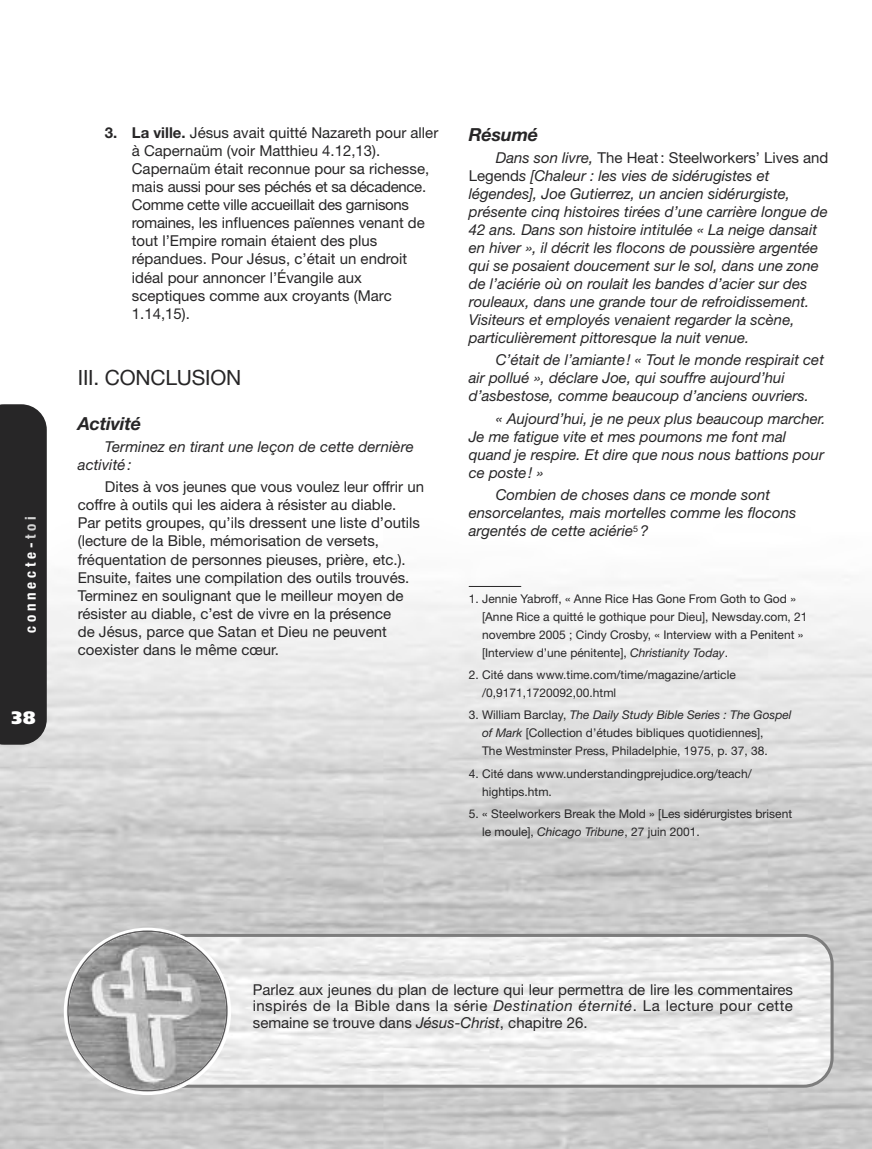
<style>
.page{position:relative;width:872px;height:1149px;background:#fff}
.page>*{position:absolute;margin:0;border:0;box-sizing:border-box;transform-origin:0 0}
.t1{font:21px "Helvetica Neue LT Std";letter-spacing:-.01em;color:#272627}
.t2{font:italic 700 18px "Helvetica Neue LT Std";letter-spacing:-.01em;color:#272627}
.t3{font:900 18px "Frutiger";color:#fff}
.t4{font:15px/18px "Helvetica Neue LT Std";color:#272627}
.t5{font:italic 15px/18px "Helvetica Neue LT Std";color:#272627}
.t6{font:700 condensed 15px "Helvetica Neue";letter-spacing:.25em;color:#fff}
.t7{font:12px/18px "Helvetica Neue LT Std";color:#272627}
.s1{color:#d4d4d4}
.s2{font-weight:700}
.s3{font-style:normal}
.s4{font-style:italic}
</style>
<div class="page">
<img style="left:0;top:579px;width:872px;height:569px">
<div style="left:0;top:404px;width:47px;height:340px;background:#272627"></div>
<svg style="left:231px;top:933px;width:602px;height:154px"></svg>
<svg style="left:64px;top:927px;width:167px;height:167px"></svg>
<img style="left:69px;top:931px;width:157px;height:158px">
<hr style="left:469px;top:586px;width:52px;height:1px;background:#272627">
<p class="t6" style="left:21px;top:632px;width:118px;rotate:-90deg">connecte-<span class="s1">toi</span></p>
<p class="t3" style="left:11px;top:710px;width:25px">38</p>
<p class="t4" style="left:132px;top:125px;width:308px;text-indent:-27px"><span class="s2">3. La ville.</span> Jésus avait quitté Nazareth pour aller à Capernaüm (voir Matthieu 4.12,13).<br>Capernaüm était reconnue pour sa richesse, mais aussi pour ses péchés et sa décadence.<br>Comme cette ville accueillait des garnisons romaines, les influences païennes venant de tout l’Empire romain étaient des plus répandues. Pour Jésus, c’était un endroit idéal pour annoncer l’Évangile aux sceptiques comme aux croyants (Marc 1.14,15).</p>
<h1 class="t1" style="left:78px;top:370px;width:165px">III. CONCLUSION</h1>
<p class="t2" style="left:78px;top:417px;width:65px">Activité</p>
<p class="t5" style="left:78px;top:439px;width:337px;text-indent:27px">Terminez en tirant une leçon de cette dernière activité :</p>
<p class="t4" style="left:78px;top:479px;width:348px;text-indent:27px">Dites à vos jeunes que vous voulez leur offrir un coffre à outils qui les aidera à résister au diable.<br>Par petits groupes, qu’ils dressent une liste d’outils (lecture de la Bible, mémorisation de versets, fréquentation de personnes pieuses, prière, etc.).<br>Ensuite, faites une compilation des outils trouvés.<br>Terminez en soulignant que le meilleur moyen de résister au diable, c’est de vivre en la présence<br>de Jésus, parce que Satan et Dieu ne peuvent coexister dans le même cœur.</p>
<p class="t2" style="left:469px;top:128px;width:71px">Résumé</p>
<p class="t5" style="left:469px;top:150px;width:361px;text-indent:27px">Dans son livre, <span class="s3">The Heat : Steelworkers’ Lives and Legend</span>s [Chaleur : les vies de sidérugistes et légendes], Joe Gutierrez, un ancien sidérurgiste, présente cinq histoires tirées d’une carrière longue de 42 ans. Dans son histoire intitulée « La neige dansait en hiver », il décrit les flocons de poussière argentée qui se posaient doucement sur le sol, dans une zone de l’aciérie où on roulait les bandes d’acier sur des rouleaux, dans une grande tour de refroidissement.<br>Visiteurs et employés venaient regarder la scène, particulièrement pittoresque la nuit venue.</p>
<p class="t5" style="left:469px;top:352px;width:357px;text-indent:27px">C’était de l’amiante ! « Tout le monde respirait cet air pollué », déclare Joe, qui souffre aujourd’hui d’asbestose, comme beaucoup d’anciens ouvriers.</p>
<p class="t5" style="left:469px;top:410px;width:358px;text-indent:27px">« Aujourd’hui, je ne peux plus beaucoup marcher.<br>Je me fatigue vite et mes poumons me font mal quand je respire. Et dire que nous nous battions pour ce poste ! »</p>
<p class="t5" style="left:469px;top:487px;width:329px;text-indent:27px">Combien de choses dans ce monde sont ensorcelantes, mais mortelles comme les flocons argentés de cette aciérie<sup>5</sup> ?</p>
<p class="t7" style="left:482px;top:590px;width:327px;text-indent:-13px">1. Jennie Yabroff, « Anne Rice Has Gone From Goth to God » [Anne Rice a quitté le gothique pour Dieu], Newsday.com, 21 novembre 2005 ; Cindy Crosby, « Interview with a Penitent » [Interview d’une pénitente], <span class="s4">Christianity Today</span>.</p>
<p class="t7" style="left:482px;top:666px;width:255px;text-indent:-13px">2. Cité dans www.time.com/time/magazine/article /0,9171,1720092,00.html</p>
<p class="t7" style="left:482px;top:707px;width:311px;text-indent:-13px">3. William Barclay, <span class="s4">The Daily Study Bible Series : The Gospel of Mark</span> [Collection d’études bibliques quotidiennes],<br>The Westminster Press, Philadelphie, 1975, p. 37, 38.</p>
<p class="t7" style="left:482px;top:765px;width:271px;text-indent:-13px">4. Cité dans www.understandingprejudice.org/teach/ hightips.htm.</p>
<p class="t7" style="left:482px;top:805px;width:311px;text-indent:-13px">5. « Steelworkers Break the Mold » [Les sidérurgistes brisent le moule], <span class="s4">Chicago Tribune</span>, 27 juin 2001.</p>
<p class="t4" style="left:253px;top:982px;width:541px;line-height:16.5px;text-align:justify">Parlez aux jeunes du plan de lecture qui leur permettra de lire les commentaires inspirés de la Bible dans la série <span class="s4">Destination éternité</span>. La lecture pour cette semaine se trouve dans <span class="s4">Jésus-Christ</span>, chapitre 26.</p>
</div>
